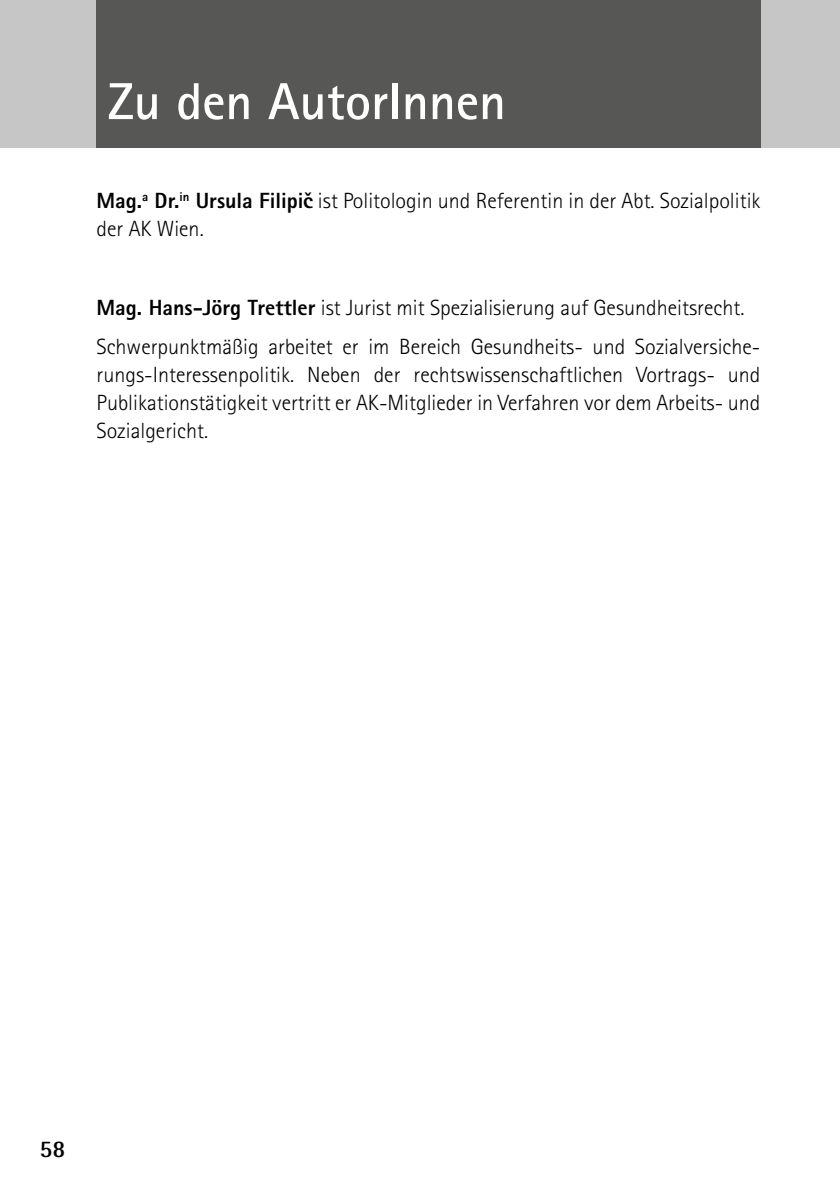
<style>
.page{position:relative;width:840px;height:1191px;background:#fff}
.page>*{position:absolute;margin:0;border:0;box-sizing:border-box;transform-origin:0 0}
.t1{font:700 52px "Rotis Sans Serif Std";color:#fff}
.t2{font:700 24px "Rotis Semi Sans Std";color:#000}
.t3{font:300 22px/28px "Rotis Sans Serif Std";color:#000}
.s1{font-weight:800}
</style>
<div class="page">
<div style="left:0;top:0;width:839px;height:147px;background:#c6c6c6"></div>
<div style="left:96px;top:0;width:664px;height:147px;background:#575756"></div>
<h1 class="t1" style="left:108px;top:69px;width:399px">Zu den AutorInnen</h1>
<p class="t3" style="left:96px;top:187px;width:665px"><span class="s1">Mag.</span><sup>a</sup> <span class="s1">Dr.</span><sup>in</sup> <span class="s1">Ursula Filipiˇc</span> ist Politologin und Referentin in der Abt. Sozialpolitik der AK Wien.</p>
<p class="t3" style="left:96px;top:288px;width:665px;line-height:39.4px"><span class="s1">Mag. Hans-Jörg Trettler</span> ist Jurist mit Spezialisierung auf Gesundheitsrecht.<br>Schwerpunktmäßig arbeitet er im Bereich Gesundheits- und Sozialversiche-</p>
<p class="t3" style="left:96px;top:361px;width:665px;text-align:justify">rungs-Interessenpolitik. Neben der rechtswissenschaftlichen Vortrags- und Publikationstätigkeit vertritt er AK-Mitglieder in Verfahren vor dem Arbeits- und Sozialgericht.</p>
<p class="t2" style="left:40px;top:1133px;width:27px">58</p>
</div>
